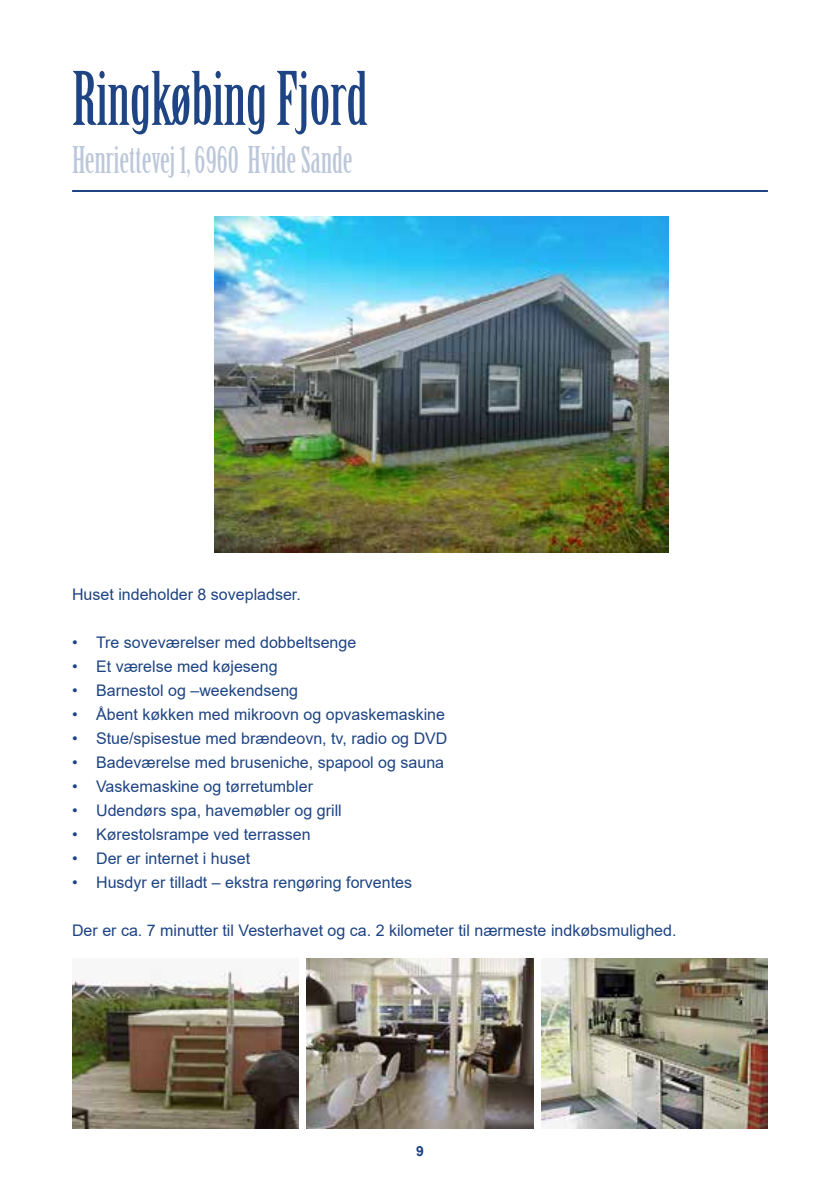
<style>
.page{position:relative;width:840px;height:1191px;background:#fff}
.page>*{position:absolute;margin:0;border:0;box-sizing:border-box;transform-origin:0 0}
.t1{font:72px "Birch Std";color:#1e4483}
.t2{font:36px "Birch Std";color:#bcc7da}
.t3{font:16px "Arial";color:#1e4483}
.t4{font:700 14px "Arial";color:#1e4483}
</style>
<div class="page">
<img style="left:541px;top:958px;width:226px;height:170px">
<img style="left:72px;top:969px;width:227px;height:159px">
<hr style="left:72px;top:190px;width:695px;height:2px;background:#1e4483">
<img style="left:215px;top:216px;width:453px;height:336px">
<img style="left:306px;top:958px;width:227px;height:170px">
<h1 class="t1" style="left:72px;top:58px;width:297px">Ringkøbing Fjord</h1>
<h2 class="t2" style="left:72px;top:140px;width:282px">Henriettevej 1, 6960 Hvide Sande</h2>
<p class="t3" style="left:72px;top:583px;width:230px">Huset indeholder 8 sovepladser.</p>
<p class="t3" style="left:72px;top:631px;width:285px">• Tre soveværelser med dobbeltsenge</p>
<p class="t3" style="left:72px;top:655px;width:207px">• Et værelse med køjeseng</p>
<p class="t3" style="left:72px;top:679px;width:227px">• Barnestol og –weekendseng</p>
<p class="t3" style="left:72px;top:703px;width:374px">• Åbent køkken med mikroovn og opvaskemaskine</p>
<p class="t3" style="left:72px;top:727px;width:376px">• Stue/spisestue med brændeovn, tv, radio og DVD</p>
<p class="t3" style="left:72px;top:751px;width:373px">• Badeværelse med bruseniche, spapool og sauna</p>
<p class="t3" style="left:72px;top:775px;width:242px">• Vaskemaskine og tørretumbler</p>
<p class="t3" style="left:72px;top:799px;width:271px">• Udendørs spa, havemøbler og grill</p>
<p class="t3" style="left:72px;top:823px;width:240px">• Kørestolsrampe ved terrassen</p>
<p class="t3" style="left:72px;top:847px;width:179px">• Der er internet i huset</p>
<p class="t3" style="left:72px;top:871px;width:341px">• Husdyr er tilladt – ekstra rengøring forventes</p>
<p class="t3" style="left:72px;top:919px;width:605px">Der er ca. 7 minutter til Vesterhavet og ca. 2 kilometer til nærmeste indkøbsmulighed.</p>
<p class="t4" style="left:416px;top:1140px;width:9px">9</p>
</div>
